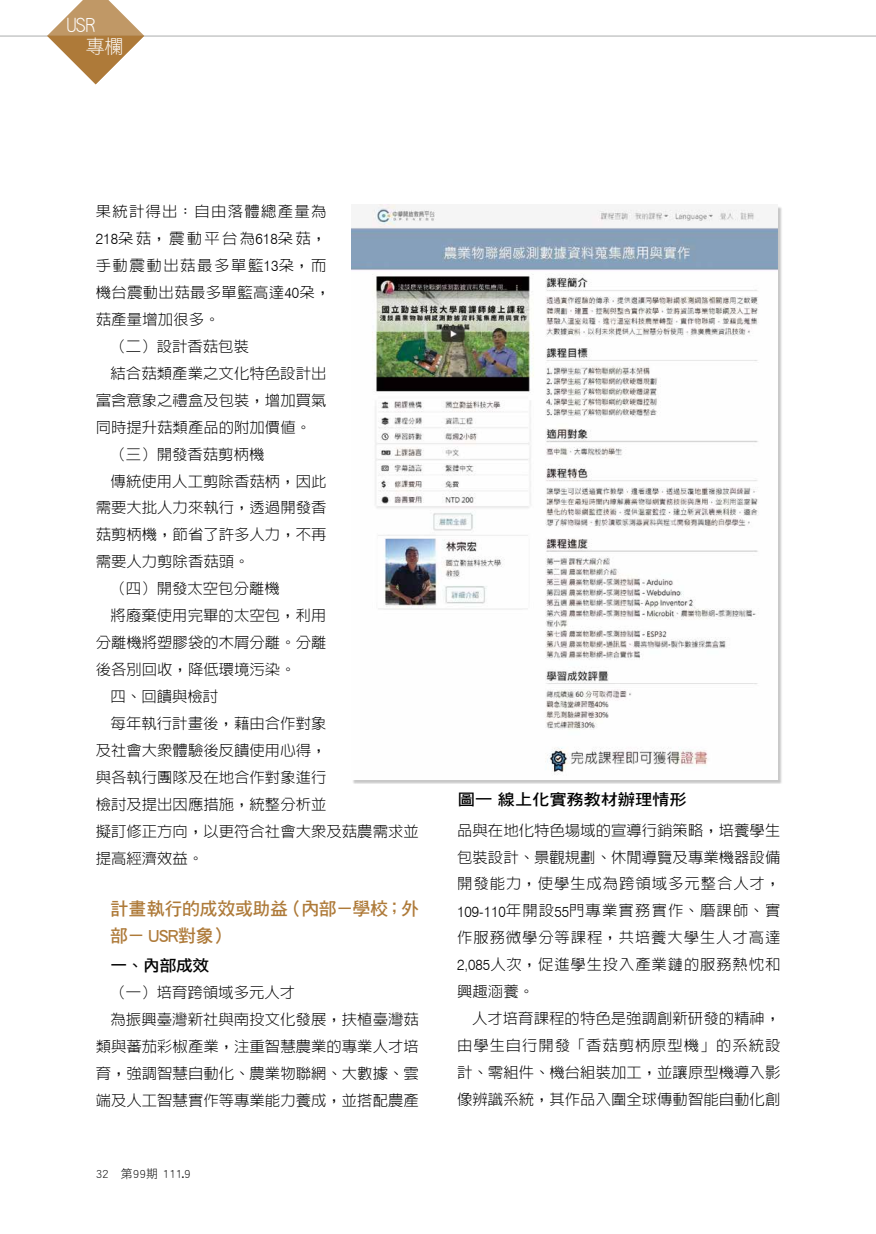
<style>
.page{position:relative;width:876px;height:1234px;background:#fff}
.page>*{position:absolute;margin:0;border:0;box-sizing:border-box;transform-origin:0 0}
.t1{font:19.2px/21.3px "DF Li Hei Lt WIN BF";color:#fff}
.t2{font:18px/26.8px "DF Hei Std W7";letter-spacing:-.025em;color:#ae7a39}
.t3{font:15.75px "DF Hei Std W7";letter-spacing:-.01em;color:#000;scale:1.1 1}
.t4{font:15.75px "DF Li Hei Std W5";color:#000;scale:1.07 1}
.t5{font:300 15px/26.8px "AR Hei B5 HK";color:#000;text-align:justify}
.t6{font:300 15px "AR Hei B5 HK";letter-spacing:.15em;color:#000}
.t7{font:300 15px "AR Hei B5 HK";letter-spacing:.025em;color:#000}
.t8{font:300 15px "AR Hei B5 HK";letter-spacing:.1em;color:#000}
.t9{font:300 15px "AR Hei B5 HK";letter-spacing:.085em;color:#000}
.t10{font:12px "DF Hei Std W3";color:#000}
.s1{font-family:"Swiss 721 BT"}
.s2{font-family:"Swiss 721 BT";font-size:14.4px}
</style>
<div class="page">
<hr style="left:0;top:35px;width:876px;height:2px;background:#b5b6b6">
<svg style="left:47px;top:0;width:97px;height:84px"></svg>
<img style="left:351px;top:205px;width:426px;height:570px">
<p class="t1" style="left:86px;top:15px;width:40px;text-indent:-19px">USR<br>專欄</p>
<p class="t9" style="left:96px;top:204px;width:232px">果統計得出：自由落體總產量為</p>
<p class="t6" style="left:96px;top:231px;width:232px"><span class="s1">218</span>朵菇，震動平台為<span class="s1">618</span>朵菇，</p>
<p class="t8" style="left:96px;top:258px;width:232px">手動震動出菇最多單籃<span class="s1">13</span>朵，而</p>
<p class="t7" style="left:96px;top:285px;width:236px">機台震動出菇最多單籃高達<span class="s1">40</span>朵，</p>
<p class="t5" style="left:96px;top:306px;width:126px">菇產量增加很多。</p>
<p class="t5" style="left:111px;top:333px;width:140px">（二）設計香菇包裝</p>
<p class="t5" style="left:111px;top:359px;width:217px">結合菇類產業之文化特色設計出</p>
<p class="t5" style="left:96px;top:386px;width:232px">富含意象之禮盒及包裝，增加買氣</p>
<p class="t5" style="left:96px;top:413px;width:217px">同時提升菇類產品的附加價值。</p>
<p class="t5" style="left:111px;top:440px;width:155px">（三）開發香菇剪柄機</p>
<p class="t5" style="left:111px;top:467px;width:218px">傳統使用人工剪除香菇柄，因此</p>
<p class="t5" style="left:96px;top:494px;width:232px">需要大批人力來執行，透過開發香</p>
<p class="t5" style="left:96px;top:521px;width:232px">菇剪柄機，節省了許多人力，不再</p>
<p class="t5" style="left:96px;top:548px;width:155px">需要人力剪除香菇頭。</p>
<p class="t5" style="left:111px;top:575px;width:171px">（四）開發太空包分離機</p>
<p class="t5" style="left:111px;top:602px;width:218px">將廢棄使用完畢的太空包，利用</p>
<p class="t5" style="left:96px;top:628px;width:232px">分離機將塑膠袋的木屑分離。分離</p>
<p class="t5" style="left:96px;top:655px;width:202px">後各別回收，降低環境污染。</p>
<p class="t5" style="left:111px;top:682px;width:109px">四、回饋與檢討</p>
<p class="t5" style="left:111px;top:709px;width:218px">每年執行計畫後，藉由合作對象</p>
<p class="t5" style="left:96px;top:736px;width:232px">及社會大眾體驗後反饋使用心得，</p>
<p class="t5" style="left:96px;top:763px;width:232px">與各執行團隊及在地合作對象進行</p>
<p class="t5" style="left:96px;top:790px;width:232px">檢討及提出因應措施，統整分析並</p>
<p class="t5" style="left:96px;top:817px;width:325px">擬訂修正方向，以更符合社會大眾及菇農需求並</p>
<p class="t5" style="left:96px;top:844px;width:109px">提高經濟效益。</p>
<p class="t2" style="left:110px;top:895px;width:310px">計畫執行的成效或助益（內部－學校；外部－ USR對象）</p>
<p class="t4" style="left:111px;top:957px;width:94px">一、內部成效</p>
<p class="t5" style="left:111px;top:979px;width:186px">（一）培育跨領域多元人才</p>
<p class="t5" style="left:111px;top:1005px;width:310px">為振興臺灣新社與南投文化發展，扶植臺灣菇</p>
<p class="t5" style="left:96px;top:1032px;width:325px">類與蕃茄彩椒產業，注重智慧農業的專業人才培</p>
<p class="t5" style="left:96px;top:1059px;width:325px">育，強調智慧自動化、農業物聯網、大數據、雲</p>
<p class="t5" style="left:96px;top:1086px;width:325px">端及人工智慧實作等專業能力養成，並搭配農產</p>
<p class="t10" style="left:96px;top:1167px;width:97px">32 第99期 111.9</p>
<p class="t3" style="left:458px;top:790px;width:209px">圖一 線上化實務教材辦理情形</p>
<p class="t5" style="left:457px;top:816px;width:325px">品與在地化特色場域的宣導行銷策略，培養學生包裝設計、景觀規劃、休閒導覽及專業機器設備開發能力，使學生成為跨領域多元整合人才，<span class="s1">109</span><span class="s2">-</span><span class="s1">110</span>年開設<span class="s1">55</span>門專業實務實作、磨課師、實作服務微學分等課程，共培養大學生人才高達<span class="s1">2</span><span class="s2">,</span><span class="s1">085</span>人次，促進學生投入產業鏈的服務熱忱和興趣涵養。</p>
<p class="t5" style="left:457px;top:1004px;width:325px;text-indent:15px">人才培育課程的特色是強調創新研發的精神，由學生自行開發「香菇剪柄原型機」的系統設計、零組件、機台組裝加工，並讓原型機導入影像辨識系統，其作品入圍全球傳動智能自動化創</p>
</div>
